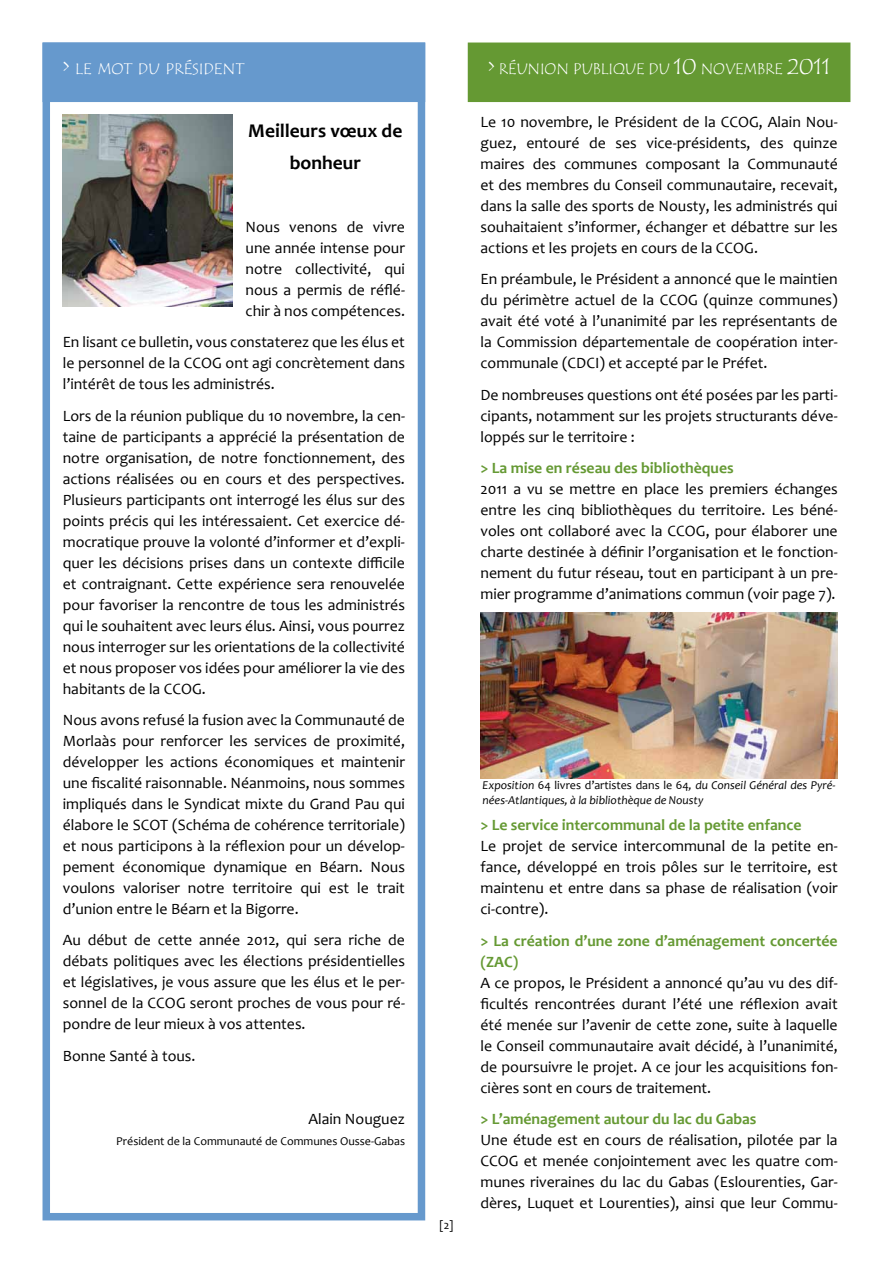
<style>
.page{position:relative;width:893px;height:1263px;background:#fff}
.page>*{position:absolute;margin:0;border:0;box-sizing:border-box;transform-origin:0 0}
.t1{font:700 19.5px/31.5px "Candara";color:#000;text-align:center}
.t2{font:15.75px/21px "Candara";color:#000;text-align:justify}
.t3{font:700 15.75px/21px "Candara";color:#659933}
.t4{font:15.75px "Tempus Sans ITC";color:#fff}
.t5{font:italic 12px/15px "Candara";color:#000}
.t6{font:12px "Candara";color:#000}
.s1{font-size:22.5px}
.s2{font-style:normal}
</style>
<div class="page">
<div style="left:43px;top:43px;width:382px;height:1177px;border:8px solid #6699cd"></div>
<img style="left:63px;top:115px;width:170px;height:191px">
<div style="left:46px;top:46px;width:375px;height:52px;background:#6699cd"></div>
<div style="left:43px;top:43px;width:382px;height:59px;border:8px solid #6699cd"></div>
<div style="left:471px;top:46px;width:376px;height:52px;background:#659933"></div>
<div style="left:468px;top:43px;width:382px;height:59px;border:8px solid #659933"></div>
<img style="left:480px;top:612px;width:358px;height:166px">
<p class="t4" style="left:63px;top:59px;width:183px"><span class="s1">&gt;</span> LE MOT DU PRÉSIDENT</p>
<p class="t4" style="left:488px;top:59px;width:344px"><span class="s1">&gt;</span> RÉUNION PUBLIQUE DU <span class="s1">10</span> NOVEMBRE <span class="s1">2011</span></p>
<p class="t1" style="left:248px;top:115px;width:156px">Meilleurs vœux de bonheur</p>
<p class="t2" style="left:246px;top:216px;width:161px">Nous venons de vivre une année intense pour notre collectivité, qui nous a permis de réflé&shy;chir à nos compétences.</p>
<p class="t2" style="left:63px;top:331px;width:344px">En lisant ce bulletin, vous constaterez que les élus et le personnel de la CCOG ont agi concrètement dans l’intérêt de tous les administrés.</p>
<p class="t2" style="left:63px;top:405px;width:344px">Lors de la réunion publique du 10 novembre, la cen&shy;taine de participants a apprécié la présentation de notre organisation, de notre fonctionnement, des actions réalisées ou en cours et des perspectives.<br>Plusieurs participants ont interrogé les élus sur des points précis qui les intéressaient. Cet exercice dé&shy;mocratique prouve la volonté d’informer et d’expli&shy;quer les décisions prises dans un contexte difficile et contraignant. Cette expérience sera renouvelée pour favoriser la rencontre de tous les administrés qui le souhaitent avec leurs élus. Ainsi, vous pourrez nous interroger sur les orientations de la collectivité et nous proposer vos idées pour améliorer la vie des habitants de la CCOG.</p>
<p class="t2" style="left:63px;top:709px;width:344px">Nous avons refusé la fusion avec la Communauté de Morlaàs pour renforcer les services de proximité, développer les actions économiques et maintenir une fiscalité raisonnable. Néanmoins, nous sommes impliqués dans le Syndicat mixte du Grand Pau qui élabore le SCOT (Schéma de cohérence territoriale) et nous participons à la réflexion pour un dévelop&shy;pement économique dynamique en Béarn. Nous voulons valoriser notre territoire qui est le trait d’union entre le Béarn et la Bigorre.</p>
<p class="t2" style="left:63px;top:930px;width:344px">Au début de cette année 2012, qui sera riche de débats politiques avec les élections présidentielles et législatives, je vous assure que les élus et le per&shy;sonnel de la CCOG seront proches de vous pour ré&shy;pondre de leur mieux à vos attentes.</p>
<p class="t2" style="left:63px;top:1045px;width:134px">Bonne Santé à tous.</p>
<p class="t2" style="left:308px;top:1108px;width:98px">Alain Nouguez</p>
<p class="t6" style="left:116px;top:1134px;width:290px">Président de la Communauté de Communes Ousse-Gabas</p>
<p class="t2" style="left:480px;top:111px;width:359px">Le 10 novembre, le Président de la CCOG, Alain Nou&shy;guez, entouré de ses vice-présidents, des quinze maires des communes composant la Communauté et des membres du Conseil communautaire, recevait, dans la salle des sports de Nousty, les administrés qui souhaitaient s’informer, échanger et débattre sur les actions et les projets en cours de la CCOG.</p>
<p class="t2" style="left:480px;top:268px;width:359px">En préambule, le Président a annoncé que le maintien du périmètre actuel de la CCOG (quinze communes) avait été voté à l’unanimité par les représentants de la Commission départementale de coopération inter&shy;communale (CDCI) et accepté par le Préfet.</p>
<p class="t2" style="left:480px;top:384px;width:359px">De nombreuses questions ont été posées par les parti&shy;cipants, notamment sur les projets structurants déve&shy;loppés sur le territoire :</p>
<p class="t3" style="left:480px;top:457px;width:255px">&gt; La mise en réseau des bibliothèques</p>
<p class="t2" style="left:480px;top:478px;width:359px">2011 a vu se mettre en place les premiers échanges entre les cinq bibliothèques du territoire. Les béné&shy;voles ont collaboré avec la CCOG, pour élaborer une charte destinée à définir l’organisation et le fonction&shy;nement du futur réseau, tout en participant à un pre&shy;mier programme d’animations commun (voir page 7).</p>
<p class="t6" style="left:439px;top:1218px;width:16px">[2]</p>
<p class="t5" style="left:483px;top:777px;width:354px">Exposition <span class="s2">64 livres d’artistes dans le 64</span>, du Conseil Général des Pyré&shy;nées-Atlantiques, à la bibliothèque de Nousty</p>
<p class="t3" style="left:480px;top:814px;width:323px">&gt; Le service intercommunal de la petite enfance</p>
<p class="t2" style="left:480px;top:835px;width:359px">Le projet de service intercommunal de la petite en&shy;fance, développé en trois pôles sur le territoire, est maintenu et entre dans sa phase de réalisation (voir ci-contre).</p>
<p class="t3" style="left:480px;top:930px;width:359px">&gt; La création d’une zone d’aménagement concertée (ZAC)</p>
<p class="t2" style="left:480px;top:972px;width:359px">A ce propos, le Président a annoncé qu’au vu des dif&shy;ficultés rencontrées durant l’été une réflexion avait été menée sur l’avenir de cette zone, suite à laquelle le Conseil communautaire avait décidé, à l’unanimité, de poursuivre le projet. A ce jour les acquisitions fon&shy;cières sont en cours de traitement.</p>
<p class="t3" style="left:480px;top:1108px;width:278px">&gt; L’aménagement autour du lac du Gabas</p>
<p class="t2" style="left:480px;top:1129px;width:359px">Une étude est en cours de réalisation, pilotée par la CCOG et menée conjointement avec les quatre com&shy;munes riveraines du lac du Gabas (Eslourenties, Gar&shy;dères, Luquet et Lourenties), ainsi que leur Commu-</p>
</div>
